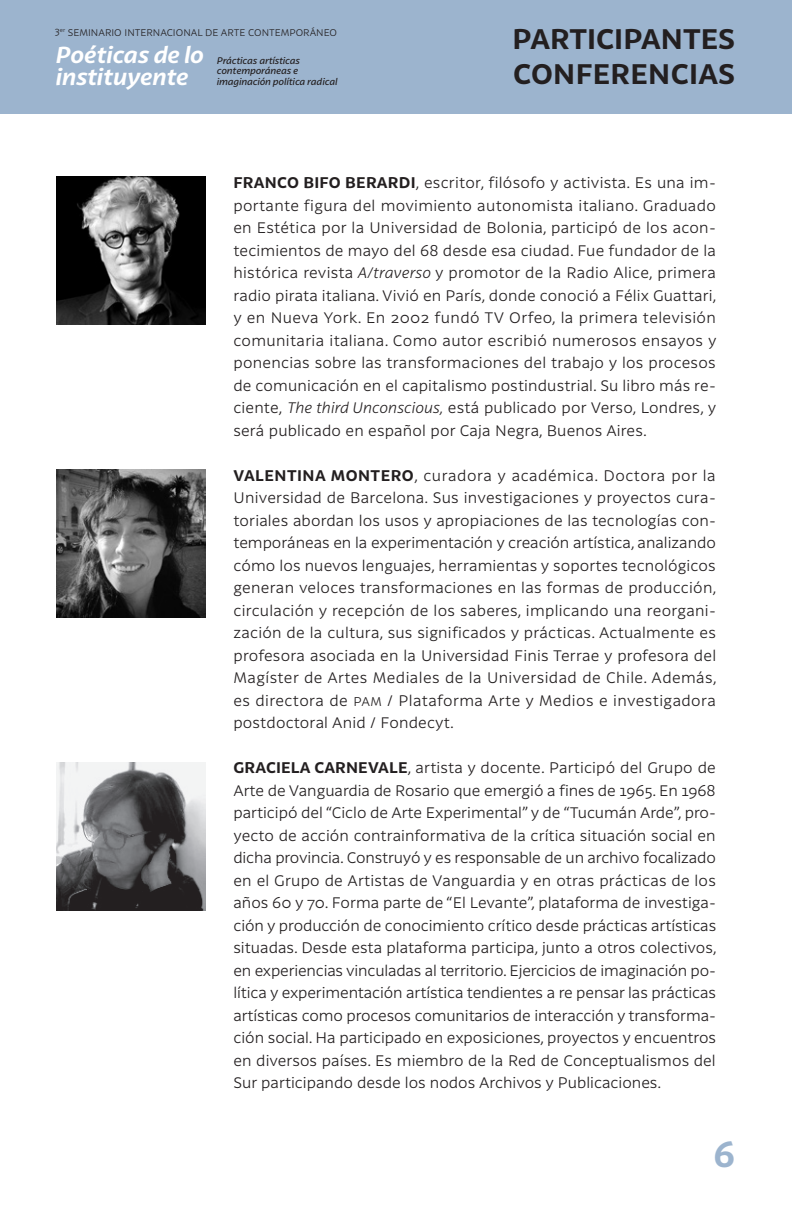
<style>
.page{position:relative;width:792px;height:1224px;background:#fff}
.page>*{position:absolute;margin:0;border:0;box-sizing:border-box;transform-origin:0 0}
.t1{font:700 34.2px "Latina Essential";color:#9cb4ce}
.t2{font:700 27.6px "Latina Essential";color:#231f20}
.t3{font:italic 700 22.4px "Latina Essential";letter-spacing:-.005em;color:#fff}
.t4{font:300 15px/22.4px "Latina Essential";letter-spacing:.01em;color:#231f20;text-align:justify}
.t5{font:300 9.6px "Latina Essential";color:#231f20}
.t6{font:italic 500 9.4px/10.8px "Latina Essential";color:#231f20}
.s1{font-weight:700}
.s2{font-style:italic}
.s3{font-size:12.4px}
</style>
<div class="page">
<div style="left:0;top:0;width:792px;height:113px;background:#9cb4ce"></div>
<img style="left:57px;top:176px;width:148px;height:149px">
<img style="left:57px;top:469px;width:148px;height:149px">
<img style="left:57px;top:762px;width:148px;height:148px">
<p class="t5" style="left:55px;top:27px;width:284px">3<sup>er</sup> SEMINARIO INTERNACIONAL DE ARTE CONTEMPORÁNEO</p>
<p class="t3" style="left:55px;top:41px;width:150px">Poéticas de lo</p>
<p class="t3" style="left:55px;top:64px;width:134px">instituyente</p>
<p class="t6" style="left:217px;top:55px;width:122px">Prácticas artísticas contemporáneas e imaginación política radical</p>
<p class="t2" style="left:512px;top:23px;width:224px">PARTICIPANTES</p>
<p class="t2" style="left:513px;top:58px;width:224px">CONFERENCIAS</p>
<p class="t4" style="left:233px;top:172px;width:485px"><span class="s1">FRANCO BIFO BERARDI</span>, escritor, filósofo y activista. Es una im&shy;portante figura del movimiento autonomista italiano. Graduado en Estética por la Universidad de Bolonia, participó de los acon&shy;tecimientos de mayo del 68 desde esa ciudad. Fue fundador de la histórica revista <span class="s2">A/traverso</span> y promotor de la Radio Alice, primera radio pirata italiana. Vivió en París, donde conoció a Félix Guattari, y en Nueva York. En 2002 fundó TV Orfeo, la primera televisión comunitaria italiana. Como autor escribió numerosos ensayos y ponencias sobre las transformaciones del trabajo y los procesos de comunicación en el capitalismo postindustrial. Su libro más re&shy;ciente, <span class="s2">The third Unconscious,</span> está publicado por Verso, Londres, y será publicado en español por Caja Negra, Buenos Aires.</p>
<p class="t4" style="left:233px;top:464px;width:485px"><span class="s1">VALENTINA MONTERO</span>, curadora y académica. Doctora por la Universidad de Barcelona. Sus investigaciones y proyectos cura&shy;toriales abordan los usos y apropiaciones de las tecnologías con&shy;temporáneas en la experimentación y creación artística, analizando cómo los nuevos lenguajes, herramientas y soportes tecnológicos generan veloces transformaciones en las formas de producción, circulación y recepción de los saberes, implicando una reorgani&shy;zación de la cultura, sus significados y prácticas. Actualmente es profesora asociada en la Universidad Finis Terrae y profesora del Magíster de Artes Mediales de la Universidad de Chile. Además, es directora de <span class="s3">PAM</span> / Plataforma Arte y Medios e investigadora postdoctoral Anid / Fondecyt.</p>
<p class="t4" style="left:233px;top:757px;width:485px"><span class="s1">GRACIELA CARNEVALE</span>, artista y docente. Participó del Grupo de Arte de Vanguardia de Rosario que emergió a fines de 1965. En 1968 participó del “Ciclo de Arte Experimental” y de “Tucumán Arde”, pro&shy;yecto de acción contrainformativa de la crítica situación social en dicha provincia. Construyó y es responsable de un archivo focalizado en el Grupo de Artistas de Vanguardia y en otras prácticas de los años 60 y 70. Forma parte de “El Levante”, plataforma de investiga&shy;ción y producción de conocimiento crítico desde prácticas artísticas situadas. Desde esta plataforma participa, junto a otros colectivos, en experiencias vinculadas al territorio. Ejercicios de imaginación po&shy;lítica y experimentación artística tendientes a re pensar las prácticas artísticas como procesos comunitarios de interacción y transforma&shy;ción social. Ha participado en exposiciones, proyectos y encuentros en diversos países. Es miembro de la Red de Conceptualismos del Sur participando desde los nodos Archivos y Publicaciones.</p>
<h1 class="t1" style="left:713px;top:1135px;width:23px">6</h1>
</div>
